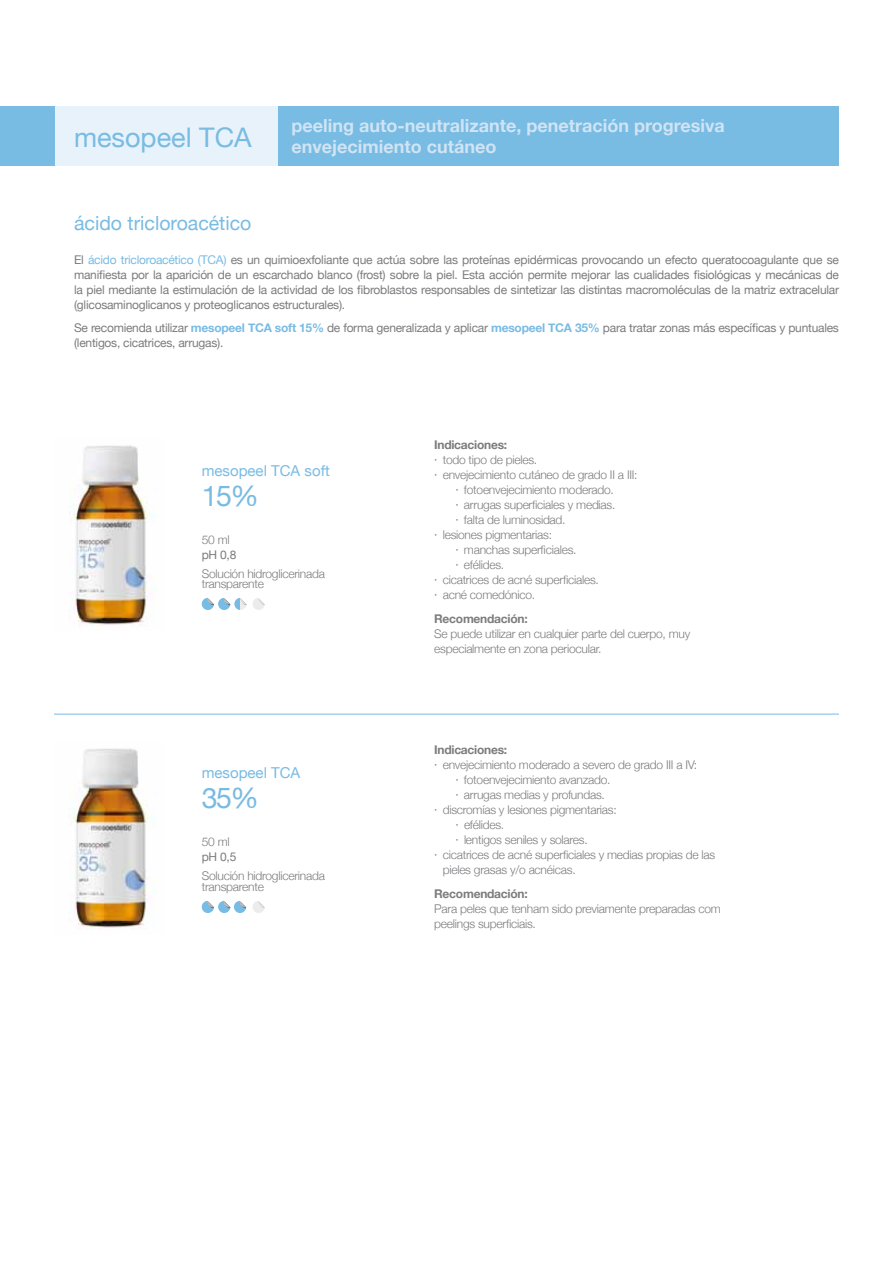
<style>
.page{position:relative;width:893px;height:1263px;background:#fff}
.page>*{position:absolute;margin:0;border:0;box-sizing:border-box;transform-origin:0 0}
.t1{font:28.5px "Helvetica Neue";color:#78bbe3}
.t2{font:27px "Helvetica Neue";color:#78bbe3}
.t3{font:19.5px "Helvetica Neue";color:#78bbe3}
.t4{font:700 18px/21px "Helvetica Neue";color:#d0e4f4}
.t5{font:15px "Helvetica Neue";color:#78bbe3}
.t6{font:300 12px/10.5px "Helvetica Neue";letter-spacing:-.02em;color:#7b7c7e}
.t7{font:12px/15px "Helvetica Neue";letter-spacing:-.02em;color:#7b7c7e;text-align:justify}
.t8{font:700 12px "Helvetica Neue";letter-spacing:-.02em;color:#7b7c7e}
.s1{color:#78bbe3}
.s2{font-weight:700;color:#78bbe3}
.s3{font-family:"Helvetica";font-weight:400}
</style>
<div class="page">
<div style="left:22px;top:106px;width:288px;height:60px;background:#e8f2fa"></div>
<div style="left:0;top:106px;width:54px;height:60px;background:#78bbe3"></div>
<div style="left:279px;top:106px;width:560px;height:60px;background:#78bbe3"></div>
<hr style="left:54px;top:714px;width:785px;height:1px;background:#78bbe3">
<img style="left:72px;top:445px;width:84px;height:181px">
<svg style="left:253px;top:598px;width:12px;height:12px"></svg>
<svg style="left:202px;top:598px;width:45px;height:12px"></svg>
<svg style="left:253px;top:901px;width:12px;height:12px"></svg>
<svg style="left:202px;top:901px;width:45px;height:12px"></svg>
<img style="left:72px;top:748px;width:84px;height:181px">
<hr style="left:892px;top:618px;width:1px;height:59px;background:#f7b992">
<hr style="left:892px;top:107px;width:1px;height:60px;background:#ffd400">
<h2 class="t2" style="left:74px;top:121px;width:179px">mesopeel TCA</h2>
<h3 class="t4" style="left:291px;top:114px;width:435px">peeling auto-neutralizante, penetración progresiva envejecimiento cutáneo</h3>
<h3 class="t3" style="left:74px;top:212px;width:179px">ácido tricloroacético</h3>
<p class="t7" style="left:74px;top:252px;width:766px">El <span class="s1">ácido tricloroacético (TCA)</span> es un quimioexfoliante que actúa sobre las proteínas epidérmicas provocando un efecto queratocoagulante que se manifiesta por la aparición de un escarchado blanco (frost) sobre la piel. Esta acción permite mejorar las cualidades fisiológicas y mecánicas de la piel mediante la estimulación de la actividad de los fibroblastos responsables de sintetizar las distintas macromoléculas de la matriz extracelular (glicosaminoglicanos y proteoglicanos estructurales).</p>
<p class="t7" style="left:74px;top:320px;width:766px">Se recomienda utilizar <span class="s2">mesopeel TCA soft 15%</span> de forma generalizada y aplicar <span class="s2">mesopeel TCA 35%</span> para tratar zonas más específicas y puntuales (lentigos, cicatrices, arrugas).</p>
<p class="t5" style="left:202px;top:462px;width:130px">mesopeel TCA soft</p>
<h1 class="t1" style="left:202px;top:479px;width:59px">15%</h1>
<p class="t6" style="left:202px;top:534px;width:29px">50 ml</p>
<p class="t7" style="left:202px;top:547px;width:36px">pH 0,8</p>
<p class="t6" style="left:202px;top:568px;width:125px">Solución hidroglicerinada transparente</p>
<p class="t5" style="left:202px;top:764px;width:100px">mesopeel TCA</p>
<h1 class="t1" style="left:202px;top:781px;width:59px">35%</h1>
<p class="t6" style="left:202px;top:836px;width:29px">50 ml</p>
<p class="t7" style="left:202px;top:849px;width:36px">pH 0,5</p>
<p class="t6" style="left:202px;top:870px;width:125px">Solución hidroglicerinada transparente</p>
<p class="t8" style="left:434px;top:438px;width:75px">Indicaciones:</p>
<p class="t6" style="left:434px;top:455px;width:105px"><span class="s3">·</span> todo tipo de pieles.</p>
<p class="t6" style="left:434px;top:470px;width:205px"><span class="s3">·</span> envejecimiento cutáneo de grado II a III:</p>
<p class="t6" style="left:455px;top:485px;width:160px"><span class="s3">·</span> fotoenvejecimiento moderado.</p>
<p class="t6" style="left:455px;top:500px;width:162px"><span class="s3">·</span> arrugas superficiales y medias.</p>
<p class="t6" style="left:455px;top:515px;width:112px"><span class="s3">·</span> falta de luminosidad.</p>
<p class="t6" style="left:434px;top:530px;width:119px"><span class="s3">·</span> lesiones pigmentarias:</p>
<p class="t6" style="left:455px;top:545px;width:123px"><span class="s3">·</span> manchas superficiales.</p>
<p class="t6" style="left:455px;top:560px;width:50px"><span class="s3">·</span> efélides.</p>
<p class="t6" style="left:434px;top:575px;width:166px"><span class="s3">·</span> cicatrices de acné superficiales.</p>
<p class="t6" style="left:434px;top:590px;width:102px"><span class="s3">·</span> acné comedónico.</p>
<p class="t8" style="left:434px;top:611px;width:95px">Recomendación:</p>
<p class="t6" style="left:434px;top:626px;width:258px;line-height:15px">Se puede utilizar en cualquier parte del cuerpo, muy especialmente en zona periocular.</p>
<p class="t8" style="left:434px;top:742px;width:75px">Indicaciones:</p>
<p class="t6" style="left:434px;top:759px;width:265px"><span class="s3">·</span> envejecimiento moderado a severo de grado III a IV:</p>
<p class="t6" style="left:455px;top:774px;width:156px"><span class="s3">·</span> fotoenvejecimiento avanzado.</p>
<p class="t6" style="left:455px;top:789px;width:151px"><span class="s3">·</span> arrugas medias y profundas.</p>
<p class="t6" style="left:434px;top:804px;width:184px"><span class="s3">·</span> discromías y lesiones pigmentarias:</p>
<p class="t6" style="left:455px;top:819px;width:50px"><span class="s3">·</span> efélides.</p>
<p class="t6" style="left:455px;top:834px;width:134px"><span class="s3">·</span> lentigos seniles y solares.</p>
<p class="t6" style="left:434px;top:849px;width:282px"><span class="s3">·</span> cicatrices de acné superficiales y medias propias de las</p>
<p class="t6" style="left:443px;top:864px;width:134px">pieles grasas y/o acnéicas.</p>
<p class="t8" style="left:434px;top:886px;width:95px">Recomendación:</p>
<p class="t6" style="left:434px;top:901px;width:288px;line-height:15px">Para peles que tenham sido previamente preparadas com peelings superficiais.</p>
</div>
